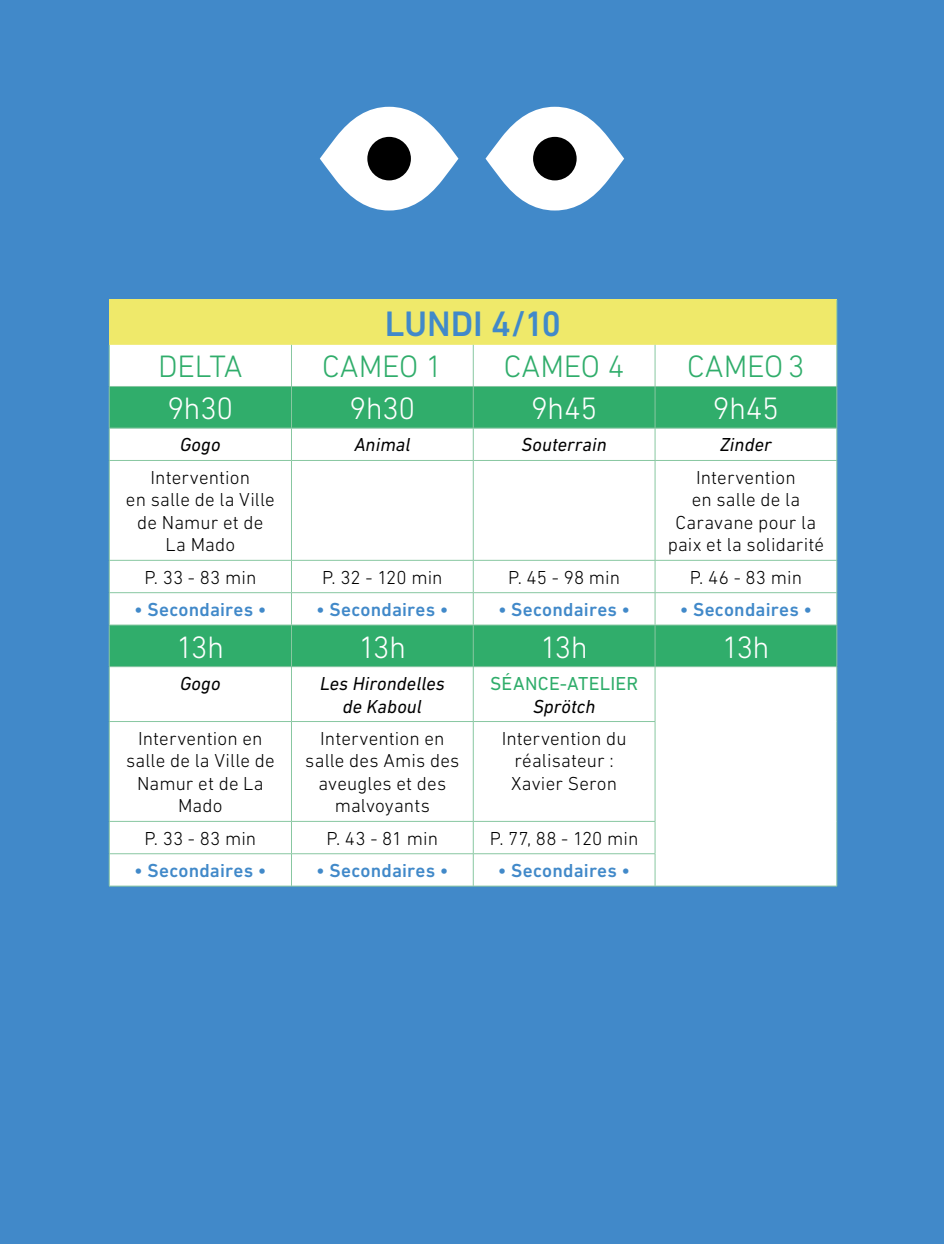
<style>
.page{position:relative;width:944px;height:1244px;background:#4189c9}
.page>*{position:absolute;margin:0;border:0;box-sizing:border-box;transform-origin:0 0}
.t1{font:500 36px "DIN Next LT Pro";letter-spacing:-.005em;color:#4189c9}
.t2{font:300 31.5px "DIN Next LT Pro";letter-spacing:-.015em;color:#fff}
.t3{font:300 31.5px "DIN Next LT Pro";letter-spacing:-.01em;color:#30ad6b}
.t4{font:300 19.12px/22.5px "DIN Next LT Pro";letter-spacing:.005em;color:#000;text-align:center}
.t5{font:500 19.12px "DIN Next LT Pro";letter-spacing:.01em;color:#4189c9}
.t6{font:italic 19.12px/22.5px "DIN Next LT Pro";letter-spacing:.005em;color:#000;text-align:center}
.t7{font:19.12px "DIN Next LT Pro";letter-spacing:.015em;color:#30ad6b}
</style>
<div class="page">
<div style="left:109px;top:300px;width:728px;height:45px;background:#efe96a"></div>
<div style="left:110px;top:345px;width:726px;height:541px;background:#fff"></div>
<svg style="left:110px;top:387px;width:726px;height:279px;background:#c1e6d2"></svg>
<hr style="left:836px;top:300px;width:1px;height:45px;background:#88c7a1">
<hr style="left:109px;top:625px;width:182px;height:1px;background:#88c7a1">
<hr style="left:109px;top:625px;width:1px;height:41px;background:#88c7a1">
<hr style="left:109px;top:666px;width:182px;height:1px;background:#88c7a1">
<hr style="left:291px;top:625px;width:182px;height:1px;background:#88c7a1">
<hr style="left:291px;top:625px;width:1px;height:41px;background:#88c7a1">
<hr style="left:291px;top:666px;width:182px;height:1px;background:#88c7a1">
<hr style="left:473px;top:625px;width:182px;height:1px;background:#88c7a1">
<hr style="left:473px;top:625px;width:1px;height:41px;background:#88c7a1">
<hr style="left:473px;top:666px;width:182px;height:1px;background:#88c7a1">
<hr style="left:655px;top:625px;width:182px;height:1px;background:#88c7a1">
<hr style="left:655px;top:625px;width:1px;height:41px;background:#88c7a1">
<hr style="left:836px;top:625px;width:1px;height:41px;background:#88c7a1">
<hr style="left:655px;top:666px;width:182px;height:1px;background:#88c7a1">
<hr style="left:109px;top:386px;width:182px;height:1px;background:#88c7a1">
<hr style="left:109px;top:387px;width:1px;height:41px;background:#88c7a1">
<hr style="left:109px;top:428px;width:182px;height:1px;background:#88c7a1">
<hr style="left:291px;top:386px;width:182px;height:1px;background:#88c7a1">
<hr style="left:291px;top:387px;width:1px;height:41px;background:#88c7a1">
<hr style="left:291px;top:428px;width:182px;height:1px;background:#88c7a1">
<hr style="left:473px;top:386px;width:182px;height:1px;background:#88c7a1">
<hr style="left:473px;top:387px;width:1px;height:41px;background:#88c7a1">
<hr style="left:473px;top:428px;width:182px;height:1px;background:#88c7a1">
<hr style="left:655px;top:386px;width:182px;height:1px;background:#88c7a1">
<hr style="left:655px;top:387px;width:1px;height:41px;background:#88c7a1">
<hr style="left:836px;top:387px;width:1px;height:41px;background:#88c7a1">
<hr style="left:655px;top:428px;width:182px;height:1px;background:#88c7a1">
<hr style="left:109px;top:345px;width:1px;height:41px;background:#88c7a1">
<hr style="left:291px;top:345px;width:1px;height:41px;background:#88c7a1">
<hr style="left:473px;top:345px;width:1px;height:41px;background:#88c7a1">
<hr style="left:655px;top:345px;width:1px;height:41px;background:#88c7a1">
<hr style="left:836px;top:345px;width:1px;height:41px;background:#88c7a1">
<hr style="left:109px;top:428px;width:1px;height:32px;background:#88c7a1">
<hr style="left:291px;top:428px;width:1px;height:32px;background:#88c7a1">
<hr style="left:473px;top:428px;width:1px;height:32px;background:#88c7a1">
<hr style="left:655px;top:428px;width:1px;height:32px;background:#88c7a1">
<hr style="left:836px;top:428px;width:1px;height:32px;background:#88c7a1">
<hr style="left:109px;top:460px;width:182px;height:1px;background:#88c7a1">
<hr style="left:109px;top:461px;width:1px;height:99px;background:#88c7a1">
<hr style="left:291px;top:460px;width:182px;height:1px;background:#88c7a1">
<hr style="left:291px;top:461px;width:1px;height:99px;background:#88c7a1">
<hr style="left:473px;top:460px;width:182px;height:1px;background:#88c7a1">
<hr style="left:473px;top:461px;width:1px;height:99px;background:#88c7a1">
<hr style="left:655px;top:460px;width:182px;height:1px;background:#88c7a1">
<hr style="left:655px;top:461px;width:1px;height:99px;background:#88c7a1">
<hr style="left:836px;top:461px;width:1px;height:99px;background:#88c7a1">
<hr style="left:109px;top:560px;width:182px;height:1px;background:#88c7a1">
<hr style="left:109px;top:560px;width:1px;height:32px;background:#88c7a1">
<hr style="left:291px;top:560px;width:182px;height:1px;background:#88c7a1">
<hr style="left:291px;top:560px;width:1px;height:32px;background:#88c7a1">
<hr style="left:473px;top:560px;width:182px;height:1px;background:#88c7a1">
<hr style="left:473px;top:560px;width:1px;height:32px;background:#88c7a1">
<hr style="left:655px;top:560px;width:182px;height:1px;background:#88c7a1">
<hr style="left:655px;top:560px;width:1px;height:32px;background:#88c7a1">
<hr style="left:836px;top:560px;width:1px;height:32px;background:#88c7a1">
<hr style="left:109px;top:592px;width:182px;height:1px;background:#88c7a1">
<hr style="left:109px;top:593px;width:1px;height:32px;background:#88c7a1">
<hr style="left:291px;top:592px;width:182px;height:1px;background:#88c7a1">
<hr style="left:291px;top:593px;width:1px;height:32px;background:#88c7a1">
<hr style="left:473px;top:592px;width:182px;height:1px;background:#88c7a1">
<hr style="left:473px;top:593px;width:1px;height:32px;background:#88c7a1">
<hr style="left:655px;top:592px;width:182px;height:1px;background:#88c7a1">
<hr style="left:655px;top:593px;width:1px;height:32px;background:#88c7a1">
<hr style="left:836px;top:593px;width:1px;height:32px;background:#88c7a1">
<hr style="left:109px;top:667px;width:1px;height:54px;background:#88c7a1">
<hr style="left:291px;top:667px;width:1px;height:54px;background:#88c7a1">
<hr style="left:473px;top:667px;width:1px;height:54px;background:#88c7a1">
<hr style="left:655px;top:667px;width:1px;height:54px;background:#88c7a1">
<hr style="left:836px;top:667px;width:1px;height:54px;background:#88c7a1">
<hr style="left:109px;top:721px;width:182px;height:1px;background:#88c7a1">
<hr style="left:109px;top:722px;width:1px;height:99px;background:#88c7a1">
<hr style="left:291px;top:721px;width:182px;height:1px;background:#88c7a1">
<hr style="left:291px;top:722px;width:1px;height:99px;background:#88c7a1">
<hr style="left:473px;top:721px;width:182px;height:1px;background:#88c7a1">
<hr style="left:473px;top:722px;width:1px;height:99px;background:#88c7a1">
<hr style="left:655px;top:722px;width:1px;height:99px;background:#88c7a1">
<hr style="left:836px;top:721px;width:1px;height:100px;background:#88c7a1">
<hr style="left:109px;top:821px;width:182px;height:1px;background:#88c7a1">
<hr style="left:109px;top:821px;width:1px;height:32px;background:#88c7a1">
<hr style="left:291px;top:821px;width:182px;height:1px;background:#88c7a1">
<hr style="left:291px;top:821px;width:1px;height:32px;background:#88c7a1">
<hr style="left:473px;top:821px;width:182px;height:1px;background:#88c7a1">
<hr style="left:473px;top:821px;width:1px;height:32px;background:#88c7a1">
<hr style="left:655px;top:821px;width:1px;height:32px;background:#88c7a1">
<hr style="left:836px;top:821px;width:1px;height:33px;background:#88c7a1">
<hr style="left:109px;top:853px;width:182px;height:1px;background:#88c7a1">
<hr style="left:109px;top:854px;width:1px;height:32px;background:#88c7a1">
<hr style="left:291px;top:853px;width:182px;height:1px;background:#88c7a1">
<hr style="left:291px;top:854px;width:1px;height:32px;background:#88c7a1">
<hr style="left:473px;top:853px;width:182px;height:1px;background:#88c7a1">
<hr style="left:473px;top:854px;width:1px;height:32px;background:#88c7a1">
<hr style="left:655px;top:854px;width:1px;height:32px;background:#88c7a1">
<hr style="left:836px;top:854px;width:1px;height:32px;background:#88c7a1">
<hr style="left:109px;top:886px;width:182px;height:1px;background:#88c7a1">
<hr style="left:291px;top:886px;width:182px;height:1px;background:#88c7a1">
<hr style="left:473px;top:886px;width:182px;height:1px;background:#88c7a1">
<hr style="left:655px;top:886px;width:182px;height:1px;background:#88c7a1">
<svg style="left:320px;top:107px;width:138px;height:103px"></svg>
<div style="left:367px;top:137px;width:44px;height:43px;background:#000;border-radius:50%"></div>
<svg style="left:485px;top:107px;width:139px;height:103px"></svg>
<div style="left:533px;top:137px;width:44px;height:43px;background:#000;border-radius:50%"></div>
<h1 class="t1" style="left:385px;top:303px;width:178px">LUNDI 4/10</h1>
<h2 class="t3" style="left:158px;top:349px;width:86px">DELTA</h2>
<h2 class="t3" style="left:322px;top:349px;width:122px">CAMEO 1</h2>
<h2 class="t3" style="left:504px;top:349px;width:122px">CAMEO 4</h2>
<h2 class="t3" style="left:687px;top:349px;width:119px">CAMEO3</h2>
<h2 class="t2" style="left:167px;top:390px;width:67px">9h30</h2>
<h2 class="t2" style="left:349px;top:390px;width:67px">9h30</h2>
<h2 class="t2" style="left:531px;top:390px;width:68px">9h45</h2>
<h2 class="t2" style="left:713px;top:390px;width:68px">9h45</h2>
<p class="t6" style="left:180px;top:433px;width:42px">Gogo</p>
<p class="t6" style="left:354px;top:433px;width:58px">Animal</p>
<p class="t6" style="left:521px;top:433px;width:87px">Souterrain</p>
<p class="t6" style="left:720px;top:433px;width:53px">Zinder</p>
<p class="t4" style="left:126px;top:466px;width:150px">Intervention<br>en salle de la Ville de Namur et de<br>La Mado</p>
<p class="t4" style="left:668px;top:466px;width:158px">Intervention<br>en salle de la<br>Caravane pour la paix et la solidarité</p>
<p class="t4" style="left:144px;top:566px;width:113px">P. 33 - 83 min</p>
<p class="t4" style="left:322px;top:566px;width:122px">P. 32 - 120 min</p>
<p class="t4" style="left:508px;top:566px;width:113px">P. 45 - 98 min</p>
<p class="t4" style="left:690px;top:566px;width:114px">P. 46 - 83 min</p>
<p class="t5" style="left:134px;top:598px;width:134px">• Secondaires •</p>
<p class="t5" style="left:316px;top:598px;width:134px">• Secondaires •</p>
<p class="t5" style="left:498px;top:598px;width:134px">• Secondaires •</p>
<p class="t5" style="left:680px;top:598px;width:134px">• Secondaires •</p>
<h2 class="t2" style="left:177px;top:629px;width:49px">13h</h2>
<h2 class="t2" style="left:359px;top:629px;width:49px">13h</h2>
<h2 class="t2" style="left:540px;top:629px;width:49px">13h</h2>
<h2 class="t2" style="left:722px;top:629px;width:49px">13h</h2>
<p class="t6" style="left:180px;top:672px;width:42px">Gogo</p>
<p class="t6" style="left:320px;top:672px;width:126px">Les Hirondelles de Kaboul</p>
<p class="t7" style="left:490px;top:672px;width:150px">SÉANCE-ATELIER</p>
<p class="t6" style="left:533px;top:694px;width:64px">Sprötch</p>
<p class="t4" style="left:126px;top:727px;width:150px">Intervention en salle de la Ville de<br>Namur et de La<br>Mado</p>
<p class="t4" style="left:305px;top:727px;width:156px">Intervention en salle des Amis des aveugles et des malvoyants</p>
<p class="t4" style="left:502px;top:727px;width:126px">Intervention du réalisateur :<br>Xavier Seron</p>
<p class="t4" style="left:144px;top:827px;width:113px">P. 33 - 83 min</p>
<p class="t4" style="left:327px;top:827px;width:113px">P. 43 - 81 min</p>
<p class="t4" style="left:490px;top:827px;width:150px">P. 77, 88 - 120 min</p>
<p class="t5" style="left:134px;top:859px;width:134px">• Secondaires •</p>
<p class="t5" style="left:316px;top:859px;width:134px">• Secondaires •</p>
<p class="t5" style="left:498px;top:859px;width:134px">• Secondaires •</p>
</div>
